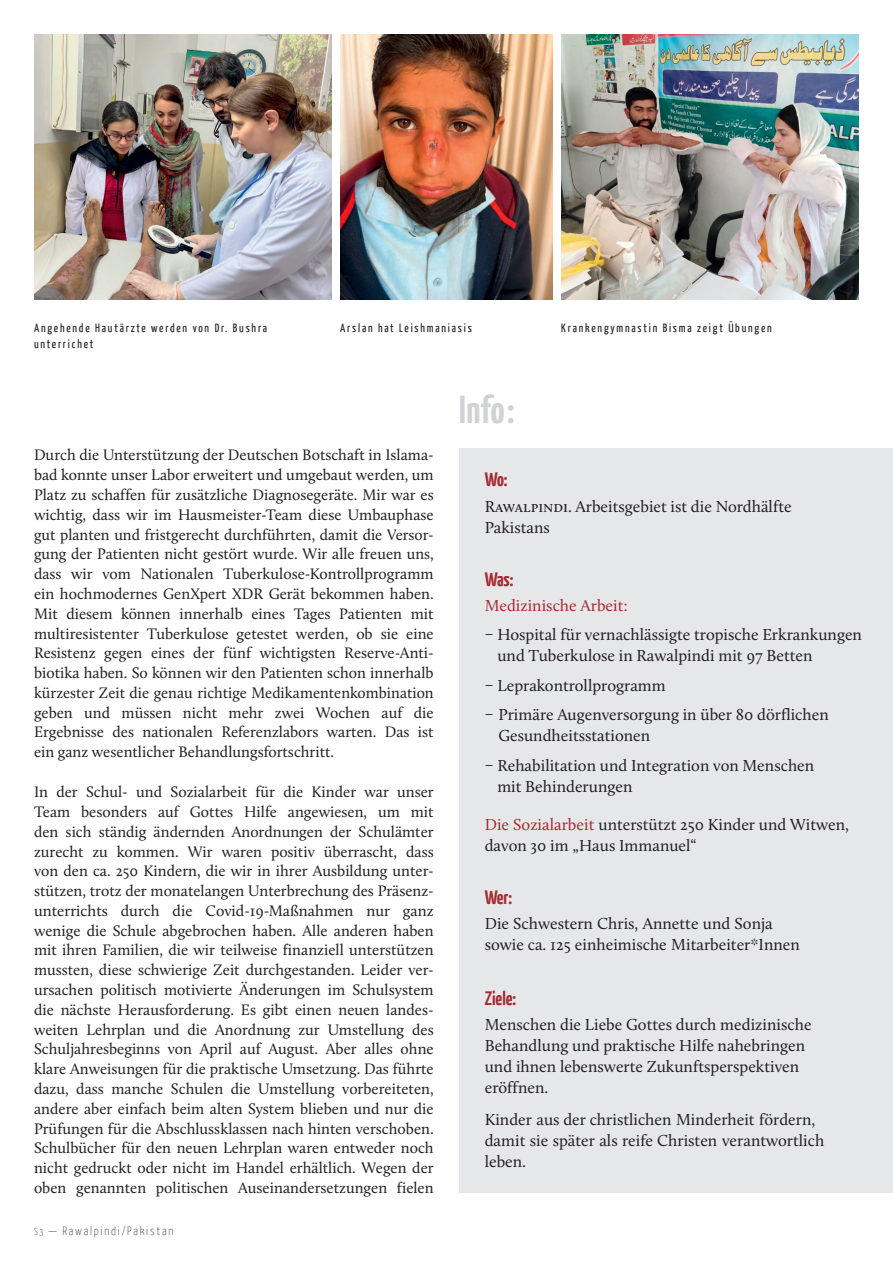
<style>
.page{position:relative;width:893px;height:1263px;background:#fff}
.page>*{position:absolute;margin:0;border:0;box-sizing:border-box;transform-origin:0 0}
.t1{font:700 39px "Yanone Kaffeesatz";color:#d1d2d4}
.t2{font:700 19.5px "Yanone Kaffeesatz";color:#a72b30}
.t3{font:16.5px/21px "Calluna";color:#231f20}
.t4{font:16.5px "Calluna";color:#a72b30}
.t5{font:15.75px/19.8px "Calluna";color:#231f20;text-align:justify}
.t6{font:12px/15.9px "Yanone Kaffeesatz";letter-spacing:.15em;color:#231f20}
.t7{font:100 12px "Yanone Kaffeesatz";letter-spacing:.15em;color:#231f20}
.s1{font-size:9.75px}
.s2{color:#a72b30}
</style>
<div class="page">
<img style="left:34px;top:34px;width:298px;height:266px">
<img style="left:340px;top:34px;width:213px;height:266px">
<img style="left:561px;top:34px;width:298px;height:266px">
<div style="left:459px;top:449px;width:434px;height:744px;background:#e6e7e9"></div>
<p class="t6" style="left:34px;top:319px;width:235px">Angehende Hautärzte werden von Dr. Bushra unterrichet</p>
<p class="t6" style="left:340px;top:319px;width:133px">Arslan hat Leishmaniasis</p>
<p class="t6" style="left:561px;top:319px;width:212px">Krankengymnastin Bisma zeigt Übungen</p>
<p class="t5" style="left:34px;top:445px;width:401px">Durch die Unterstützung der Deutschen Botschaft in Islama&shy;bad konnte unser Labor erweitert und umgebaut werden, um Platz zu schaffen für zusätzliche Diagnosegeräte. Mir war es wichtig, dass wir im Hausmeister-Team diese Umbauphase gut planten und fristgerecht durchführten, damit die Versor&shy;gung der Patienten nicht gestört wurde. Wir alle freuen uns, dass wir vom Nationalen Tuberkulose-Kontrollprogramm ein hochmodernes GenXpert XDR Gerät bekommen haben.<br>Mit diesem können innerhalb eines Tages Patienten mit multiresistenter Tuberkulose getestet werden, ob sie eine Resistenz gegen eines der fünf wichtigsten Reserve-Anti&shy;biotika haben. So können wir den Patienten schon innerhalb kürzester Zeit die genau richtige Medikamentenkombination geben und müssen nicht mehr zwei Wochen auf die Ergebnisse des nationalen Referenzlabors warten. Das ist ein ganz wesentlicher Behandlungsfortschritt.</p>
<p class="t5" style="left:34px;top:782px;width:401px;text-align:left">In der Schul- und Sozialarbeit für die Kinder war unser Team besonders auf Gottes Hilfe angewiesen, um mit den sich ständig ändernden Anordnungen der Schulämter zurecht zu kommen. Wir waren positiv überrascht, dass von den ca. 250 Kindern, die wir in ihrer Ausbildung unter&shy;stützen, trotz der monatelangen Unterbrechung des Präsenz&shy;unterrichts durch die Covid-19-Maßnahmen nur ganz wenige die Schule abgebrochen haben. Alle anderen haben mit ihren Familien, die wir teilweise finanziell unterstützen mussten, diese schwierige Zeit durchgestanden. Leider ver&shy;ursachen politisch motivierte Änderungen im Schulsystem die nächste Herausforderung. Es gibt einen neuen landes&shy;weiten Lehrplan und die Anordnung zur Umstellung des Schuljahresbeginns von April auf August. Aber alles ohne klare Anweisungen für die praktische Umsetzung. Das führte dazu, dass manche Schulen die Umstellung vorbereiteten, andere aber einfach beim alten System blieben und nur die Prüfungen für die Abschlussklassen nach hinten verschoben.<br>Schulbücher für den neuen Lehrplan waren entweder noch nicht gedruckt oder nicht im Handel erhältlich. Wegen der oben genannten politischen Auseinandersetzungen fielen</p>
<p class="t7" style="left:34px;top:1224px;width:141px"><span class="s1">s3</span> — Rawalpindi/Pakistan</p>
<h1 class="t1" style="left:459px;top:384px;width:57px">Info:</h1>
<p class="t2" style="left:485px;top:467px;width:24px">Wo:</p>
<p class="t3" style="left:485px;top:495px;width:308px">Rawalpindi. Arbeitsgebiet ist die Nordhälfte<br>Pakistans</p>
<p class="t2" style="left:485px;top:566px;width:30px">Was:</p>
<p class="t4" style="left:485px;top:595px;width:145px">Medizinische Arbeit:</p>
<p class="t3" style="left:497px;top:624px;width:366px;text-indent:-12px">– Hospital für vernachlässigte tropische Erkrankungen und Tuberkulose in Rawalpindi mit 97 Betten</p>
<p class="t3" style="left:485px;top:675px;width:182px">– Leprakontrollprogramm</p>
<p class="t3" style="left:498px;top:704px;width:332px;text-indent:-13px">– Primäre Augenversorgung in über 80 dörflichen<br>Gesundheitsstationen</p>
<p class="t3" style="left:497px;top:755px;width:318px;text-indent:-12px">– Rehabilitation und Integration von Menschen mit Behinderungen</p>
<p class="t3" style="left:485px;top:814px;width:366px"><span class="s2">Die Sozialarbeit</span> unterstützt 250 Kinder und Witwen, davon 30 im „Haus Immanuel“</p>
<p class="t2" style="left:485px;top:884px;width:29px">Wer:</p>
<p class="t3" style="left:485px;top:913px;width:317px">Die Schwestern Chris, Annette und Sonja sowie ca. 125 einheimische Mitarbeiter*Innen</p>
<p class="t2" style="left:485px;top:985px;width:33px">Ziele:</p>
<p class="t3" style="left:485px;top:1014px;width:328px">Menschen die Liebe Gottes durch medizinische Behandlung und praktische Hilfe nahebringen und ihnen lebenswerte Zukunftsperspektiven eröffnen.</p>
<p class="t3" style="left:485px;top:1109px;width:341px">Kinder aus der christlichen Minderheit fördern, damit sie später als reife Christen verantwortlich leben.</p>
</div>
